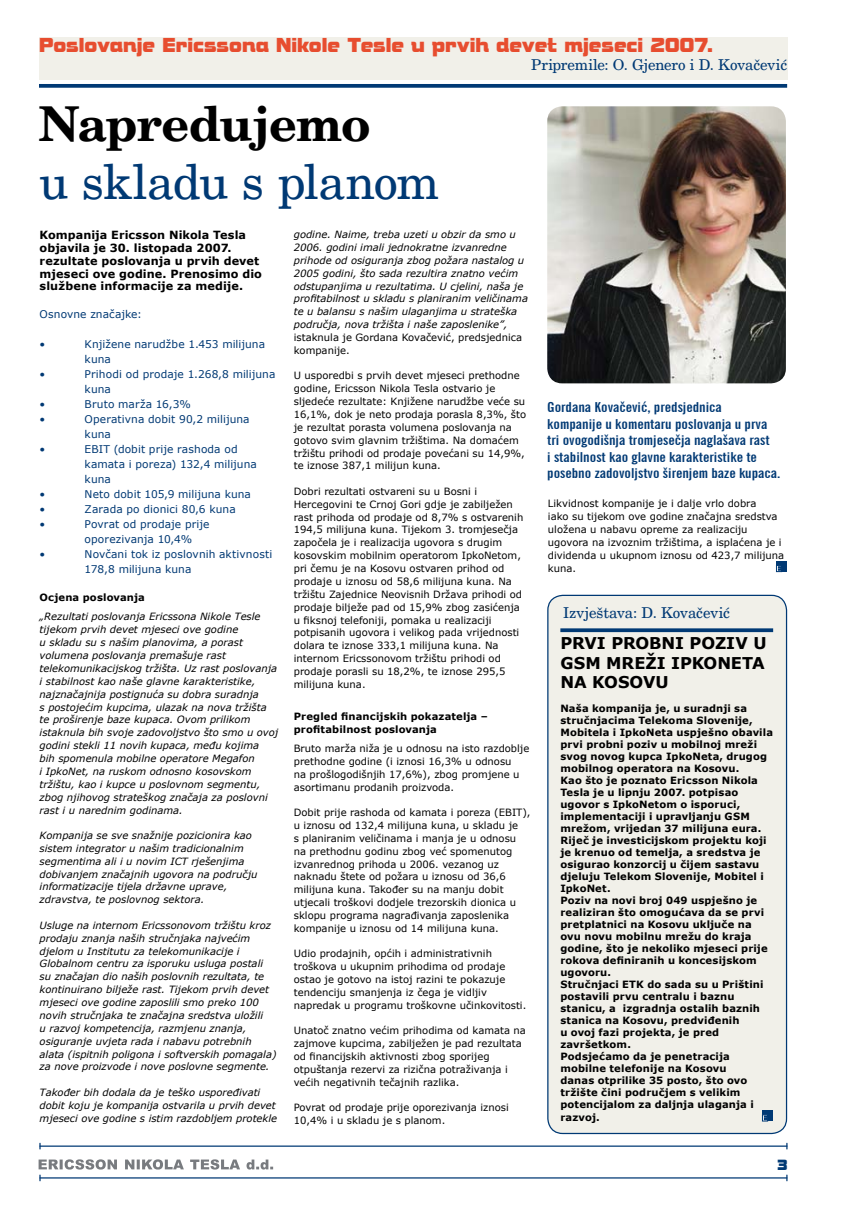
<style>
.page{position:relative;width:851px;height:1205px;background:#fff}
.page>*{position:absolute;margin:0;border:0;box-sizing:border-box;transform-origin:0 0}
.t1{font:48.25px "New Century Schlbk";letter-spacing:-.02em;color:#003974}
.t2{font:700 48.25px "New Century Schlbk";letter-spacing:-.02em;color:#000}
.t3{font:18.75px "Bolt Bold IT Cby L2";color:#e74d2f}
.t4{font:700 16.25px/19.5px "Verdana";color:#000;text-align:justify}
.t5{font:15px "New Century Schlbk";letter-spacing:-.005em;color:#003974}
.t6{font:700 extra-condensed 13.75px/16.5px "News Gothic L2";color:#003974;scale:1.2 1}
.t7{font:700 11.25px/12.9px "Verdana";letter-spacing:.01em;color:#000}
.t8{font:10.62px/15px "Verdana";letter-spacing:.005em;color:#003974}
.t9{font:10px/12.9px "Verdana";color:#000}
.t10{font:italic 10px/12.9px "Verdana";color:#000}
.t11{font:700 10px/12px "Verdana";letter-spacing:.015em;color:#000}
</style>
<div class="page">
<hr style="left:40px;top:1145px;width:746px;height:2px;background:#003974">
<svg style="left:39px;top:1143px;width:2px;height:6px"></svg>
<hr style="left:40px;top:1177px;width:746px;height:1px;background:#003974">
<svg style="left:39px;top:1159px;width:234px;height:10px"></svg>
<div style="left:39px;top:38px;width:748px;height:42px;background:#f1f0e9"></div>
<svg style="left:39px;top:84px;width:748px;height:4px;background:#10467d"></svg>
<div style="left:776px;top:561px;width:11px;height:11px;background:#003974"></div>
<svg style="left:777px;top:566px;width:4px;height:6px"></svg>
<div style="left:547px;top:595px;width:239px;height:538px;background:#f1f0e9;border-radius:15px"></div>
<svg style="left:560px;top:628px;width:213px;height:4px"></svg>
<div style="left:762px;top:1110px;width:11px;height:11px;background:#003974"></div>
<svg style="left:763px;top:1114px;width:4px;height:7px"></svg>
<div style="left:547px;top:595px;width:240px;height:539px;border:1px solid #003974;border-radius:15px"></div>
<img style="left:547px;top:106px;width:238px;height:277px;border-radius:15px">
<h2 class="t3" style="left:39px;top:34px;width:676px">Poslovanje Ericssona Nikole Tesle u prvih devet mjeseci 2007.</h2>
<h3 class="t5" style="left:531px;top:55px;width:257px">Pripremile: O. Gjenero i D. Kovačević</h3>
<h1 class="t2" style="left:39px;top:94px;width:333px">Napredujemo</h1>
<h1 class="t1" style="left:39px;top:153px;width:402px">u skladu s planom</h1>
<p class="t7" style="left:40px;top:228px;width:224px">Kompanija Ericsson Nikola Tesla objavila je 30. listopada 2007. rezultate poslovanja u prvih devet mjeseci ove godine. Prenosimo dio službene informacije za medije.</p>
<p class="t8" style="left:40px;top:307px;width:104px">Osnovne značajke:</p>
<p class="t8" style="left:40px;top:337px;width:7px">•</p>
<p class="t8" style="left:85px;top:337px;width:182px">Knjižene narudžbe 1.453 milijuna kuna</p>
<p class="t8" style="left:40px;top:367px;width:7px">•</p>
<p class="t8" style="left:85px;top:367px;width:192px">Prihodi od prodaje 1.268,8 milijuna kuna</p>
<p class="t8" style="left:40px;top:397px;width:7px">•</p>
<p class="t8" style="left:85px;top:397px;width:108px">Bruto marža 16,3%</p>
<p class="t8" style="left:40px;top:412px;width:7px">•</p>
<p class="t8" style="left:85px;top:412px;width:166px">Operativna dobit 90,2 milijuna kuna</p>
<p class="t8" style="left:40px;top:442px;width:7px">•</p>
<p class="t8" style="left:85px;top:442px;width:174px">EBIT (dobit prije rashoda od kamata i poreza) 132,4 milijuna kuna</p>
<p class="t8" style="left:40px;top:487px;width:7px">•</p>
<p class="t8" style="left:85px;top:487px;width:168px">Neto dobit 105,9 milijuna kuna</p>
<p class="t8" style="left:40px;top:502px;width:7px">•</p>
<p class="t8" style="left:85px;top:502px;width:153px">Zarada po dionici 80,6 kuna</p>
<p class="t8" style="left:40px;top:517px;width:7px">•</p>
<p class="t8" style="left:85px;top:517px;width:126px">Povrat od prodaje prije oporezivanja 10,4%</p>
<p class="t8" style="left:40px;top:547px;width:7px">•</p>
<p class="t8" style="left:85px;top:547px;width:189px">Novčani tok iz poslovnih aktivnosti<br>178,8 milijuna kuna</p>
<p class="t11" style="left:40px;top:591px;width:107px">Ocjena poslovanja</p>
<p class="t10" style="left:40px;top:610px;width:240px">„Rezultati poslovanja Ericssona Nikole Tesle tijekom prvih devet mjeseci ove godine<br>u skladu su s našim planovima, a porast volumena poslovanja premašuje rast telekomunikacijskog tržišta. Uz rast poslovanja i stabilnost kao naše glavne karakteristike, najznačajnija postignuća su dobra suradnja<br>s postojećim kupcima, ulazak na nova tržišta te proširenje baze kupaca. Ovom prilikom istaknula bih svoje zadovoljstvo što smo u ovoj godini stekli 11 novih kupaca, među kojima<br>bih spomenula mobilne operatore Megafon<br>i IpkoNet, na ruskom odnosno kosovskom tržištu, kao i kupce u poslovnom segmentu, zbog njihovog strateškog značaja za poslovni rast i u narednim godinama.</p>
<p class="t10" style="left:40px;top:828px;width:219px">Kompanija se sve snažnije pozicionira kao sistem integrator u našim tradicionalnim segmentima ali i u novim ICT rješenjima dobivanjem značajnih ugovora na području informatizacije tijela državne uprave, zdravstva, te poslovnog sektora.</p>
<p class="t10" style="left:40px;top:918px;width:238px">Usluge na internom Ericssonovom tržištu kroz prodaju znanja naših stručnjaka najvećim djelom u Institutu za telekomunikacije i Globalnom centru za isporuku usluga postali su značajan dio naših poslovnih rezultata, te kontinuirano bilježe rast. Tijekom prvih devet mjeseci ove godine zaposlili smo preko 100 novih stručnjaka te značajna sredstva uložili<br>u razvoj kompetencija, razmjenu znanja, osiguranje uvjeta rada i nabavu potrebnih alata (ispitnih poligona i softverskih pomagala) za nove proizvode i nove poslovne segmente.</p>
<p class="t10" style="left:40px;top:1085px;width:239px">Također bih dodala da je teško uspoređivati dobit koju je kompanija ostvarila u prvih devet mjeseci ove godine s istim razdobljem protekle</p>
<p class="t10" style="left:294px;top:228px;width:236px">godine. Naime, treba uzeti u obzir da smo u 2006. godini imali jednokratne izvanredne prihode od osiguranja zbog požara nastalog u 2005 godini, što sada rezultira znatno većim odstupanjima u rezultatima. U cjelini, naša je profitabilnost u skladu s planiranim veličinama te u balansu s našim ulaganjima u strateška područja, nova tržišta i naše zaposlenike”,</p>
<p class="t9" style="left:294px;top:331px;width:230px">istaknula je Gordana Kovačević, predsjednica kompanije.</p>
<p class="t9" style="left:294px;top:369px;width:234px">U usporedbi s prvih devet mjeseci prethodne godine, Ericsson Nikola Tesla ostvario je sljedeće rezultate: Knjižene narudžbe veće su 16,1%, dok je neto prodaja porasla 8,3%, što je rezultat porasta volumena poslovanja na gotovo svim glavnim tržištima. Na domaćem tržištu prihodi od prodaje povećani su 14,9%, te iznose 387,1 milijun kuna.</p>
<p class="t9" style="left:294px;top:484px;width:231px">Dobri rezultati ostvareni su u Bosni i Hercegovini te Crnoj Gori gdje je zabilježen rast prihoda od prodaje od 8,7% s ostvarenih 194,5 milijuna kuna. Tijekom 3. tromjesečja započela je i realizacija ugovora s drugim kosovskim mobilnim operatorom IpkoNetom, pri čemu je na Kosovu ostvaren prihod od prodaje u iznosu od 58,6 milijuna kuna. Na tržištu Zajednice Neovisnih Država prihodi od prodaje bilježe pad od 15,9% zbog zasićenja u fiksnoj telefoniji, pomaka u realizaciji potpisanih ugovora i velikog pada vrijednosti dolara te iznose 333,1 milijuna kuna. Na internom Ericssonovom tržištu prihodi od prodaje porasli su 18,2%, te iznose 295,5 milijuna kuna.</p>
<p class="t11" style="left:294px;top:709px;width:195px;line-height:12.9px">Pregled financijskih pokazatelja – profitabilnost poslovanja</p>
<p class="t9" style="left:294px;top:741px;width:237px">Bruto marža niža je u odnosu na isto razdoblje prethodne godine (i iznosi 16,3% u odnosu<br>na prošlogodišnjih 17,6%), zbog promjene u asortimanu prodanih proizvoda.</p>
<p class="t9" style="left:294px;top:805px;width:238px">Dobit prije rashoda od kamata i poreza (EBIT), u iznosu od 132,4 milijuna kuna, u skladu je<br>s planiranim veličinama i manja je u odnosu na prethodnu godinu zbog već spomenutog izvanrednog prihoda u 2006. vezanog uz naknadu štete od požara u iznosu od 36,6 milijuna kuna. Također su na manju dobit utjecali troškovi dodjele trezorskih dionica u sklopu programa nagrađivanja zaposlenika kompanije u iznosu od 14 milijuna kuna.</p>
<p class="t9" style="left:294px;top:947px;width:234px">Udio prodajnih, općih i administrativnih troškova u ukupnim prihodima od prodaje ostao je gotovo na istoj razini te pokazuje tendenciju smanjenja iz čega je vidljiv napredak u programu troškovne učinkovitosti.</p>
<p class="t9" style="left:294px;top:1024px;width:233px">Unatoč znatno većim prihodima od kamata na zajmove kupcima, zabilježen je pad rezultata od financijskih aktivnosti zbog sporijeg otpuštanja rezervi za rizična potraživanja i većih negativnih tečajnih razlika.</p>
<p class="t9" style="left:294px;top:1100px;width:216px">Povrat od prodaje prije oporezivanja iznosi<br>10,4% i u skladu je s planom.</p>
<h3 class="t6" style="left:547px;top:399px;width:196px">Gordana Kovačević, predsjednica<br>kompanije u komentaru poslovanja u prva tri ovogodišnja tromjesečja naglašava rast<br>i stabilnost kao glavne karakteristike te posebno zadovoljstvo širenjem baze kupaca.</h3>
<p class="t9" style="left:548px;top:497px;width:238px">Likvidnost kompanije je i dalje vrlo dobra<br>iako su tijekom ove godine značajna sredstva uložena u nabavu opreme za realizaciju ugovora na izvoznim tržištima, a isplaćena je i dividenda u ukupnom iznosu od 423,7 milijuna kuna.</p>
<h3 class="t5" style="left:563px;top:603px;width:168px">Izvještava: D. Kovačević</h3>
<h3 class="t4" style="left:560px;top:633px;width:208px">Prvi probn i poziv u GSM m reži IpkoNeta na Kosovu</h3>
<p class="t11" style="left:560px;top:702px;width:214px">Naša kompanija je, u suradnji sa stručnjacima Telekoma Slovenije,<br>Mobitela i IpkoNeta uspješno obavila prvi probni poziv u mobilnoj mreži svog novog kupca IpkoNeta, drugog mobilnog operatora na Kosovu.<br>Kao što je poznato Ericsson Nikola<br>Tesla je u lipnju 2007. potpisao ugovor s IpkoNetom o isporuci, implementaciji i upravljanju GSM mrežom, vrijedan 37 milijuna eura.<br>Riječ je investicijskom projektu koji je krenuo od temelja, a sredstva je osigurao konzorcij u čijem sastavu djeluju Telekom Slovenije, Mobitel i<br>IpkoNet.<br>Poziv na novi broj 049 uspješno je realiziran što omogućava da se prvi pretplatnici na Kosovu uključe na ovu novu mobilnu mrežu do kraja godine, što je nekoliko mjeseci prije rokova definiranih u koncesijskom ugovoru.<br>Stručnjaci ETK</p>
<p class="t11" style="left:560px;top:978px;width:204px;text-indent:87px">do sada su u Prištini postavili prvu centralu i baznu stanicu, a izgradnja ostalih baznih stanica na Kosovu, predviđenih<br>u ovoj fazi projekta, je pred završetkom.<br>Podsjećamo da je penetracija mobilne telefonije na Kosovu<br>danas otprilike 35 posto, što ovo tržište čini područjem s velikim potencijalom za daljnja ulaganja i razvoj.</p>
</div>
